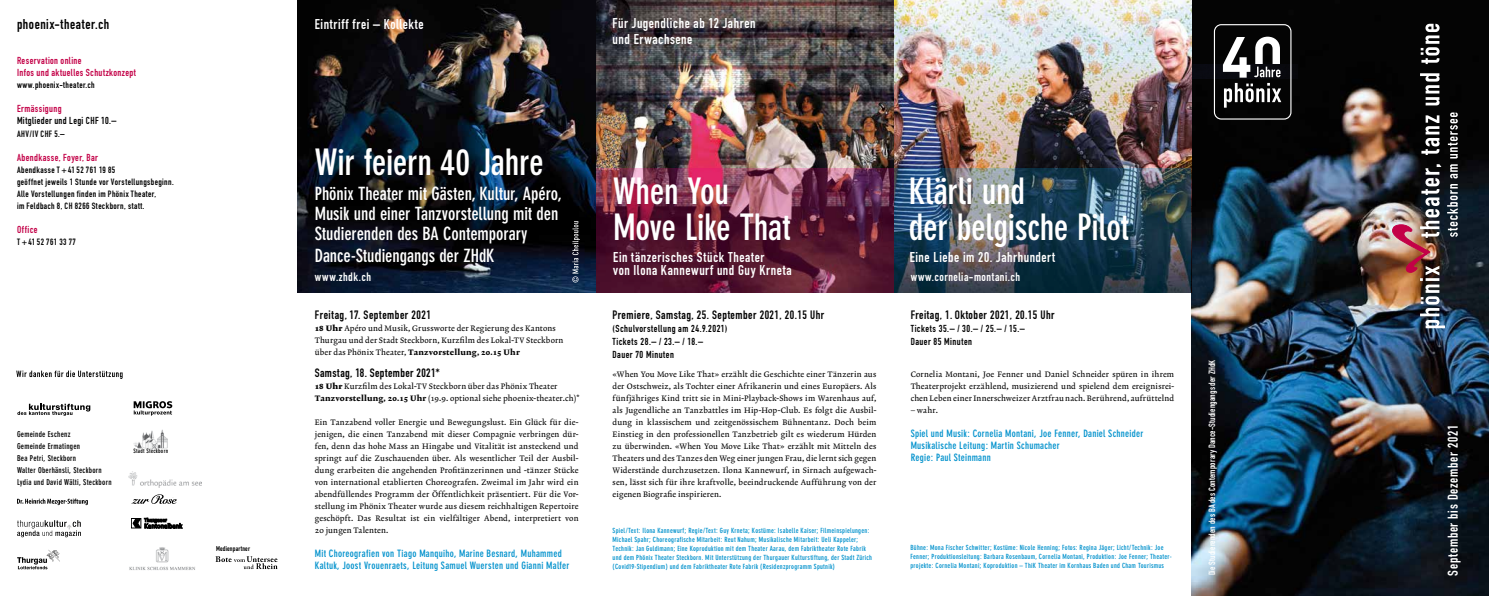
<style>
.page{position:relative;width:1489px;height:596px;background:#fff}
.page>*{position:absolute;margin:0;border:0;box-sizing:border-box;transform-origin:0 0}
.t1{font:700 condensed 36px/36px "DIN Neuzeit Grotesk";letter-spacing:-.01em;color:#fff}
.t2{font:700 condensed 18px/20px "DIN Neuzeit Grotesk";letter-spacing:-.005em;color:#fff}
.t3{font:14px/13px "DIN Engschrift";letter-spacing:.04em;color:#fff}
.t4{font:14px "DIN Engschrift Alternate";letter-spacing:.045em;color:#fff}
.t5{font:14px "DIN Engschrift";letter-spacing:.04em;color:#000}
.t6{font:12px "DIN Engschrift";letter-spacing:.04em;color:#000}
.t7{font:12px "DIN Engschrift";letter-spacing:.045em;color:#fff}
.t8{font:700 condensed 10px/12px "DIN Neuzeit Grotesk";letter-spacing:.025em;color:#0091cc}
.t9{font:10px/13px "DIN Engschrift";letter-spacing:.05em;color:#000}
.t10{font:10px/12px "DIN Engschrift Alternate";letter-spacing:.04em;color:#c30047}
.t11{font:10px "DIN Engschrift Alternate";letter-spacing:.035em;color:#000}
.t12{font:9px/12px "DIN Engschrift Alternate";letter-spacing:.045em;color:#000}
.t13{font:9px "DIN Engschrift";letter-spacing:.01em;color:#fff}
.t14{font:500 8px/12px "Lexicon No 2 Roman A";letter-spacing:.02em;color:#000;text-align:justify}
.t15{font:700 condensed 8px/12px "DIN Neuzeit Grotesk";letter-spacing:.035em;color:#000}
.t16{font:500 8px "Lexicon No 2 Roman E";letter-spacing:.025em;color:#000}
.t17{font:700 condensed 7px/9px "DIN Neuzeit Grotesk";letter-spacing:.04em;color:#0091cc}
.t18{font:7px "DIN Engschrift";letter-spacing:.02em;color:#000}
.t19{font:700 condensed 6px "DIN Neuzeit Grotesk";letter-spacing:.045em;color:#000}
.s1{font-family:"Lexicon No 2 Roman F Exp";font-weight:400}
.s2{font-family:"Lexicon No 2 Roman F"}
.s3{font-family:"Lexicon No 2 Roman A"}
.s4{font-family:"Lexicon No 2 Roman E"}
</style>
<div class="page">
<img style="left:1191px;top:0;width:297px;height:595px">
<img style="left:1392px;top:24px;width:65px;height:304px">
<img style="left:1191px;top:64px;width:106px;height:15px">
<svg style="left:1222px;top:37px;width:59px;height:71px"></svg>
<div style="left:1213px;top:24px;width:78px;height:95px;border:1px solid #fff;border-radius:7px"></div>
<img style="left:298px;top:0;width:893px;height:292px">
<img style="left:893px;top:168px;width:298px;height:124px">
<img style="left:570px;top:168px;width:323px;height:124px">
<svg style="left:572px;top:221px;width:8px;height:61px"></svg>
<svg style="left:16px;top:370px;width:107px;height:8px"></svg>
<svg style="left:215px;top:556px;width:62px;height:12px"></svg>
<img style="left:129px;top:471px;width:73px;height:16px">
<svg style="left:17px;top:403px;width:73px;height:12px"></svg>
<div style="left:131px;top:518px;width:10px;height:10px;border:1px solid #000"></div>
<svg style="left:133px;top:517px;width:49px;height:11px"></svg>
<svg style="left:17px;top:498px;width:71px;height:7px"></svg>
<svg style="left:17px;top:550px;width:42px;height:19px"></svg>
<svg style="left:17px;top:520px;width:64px;height:17px"></svg>
<img style="left:133px;top:429px;width:34px;height:21px">
<svg style="left:134px;top:401px;width:38px;height:14px"></svg>
<svg style="left:132px;top:494px;width:45px;height:9px"></svg>
<div style="left:165px;top:491px;width:26px;height:6px;background:#fff"></div>
<img style="left:129px;top:547px;width:66px;height:23px">
<h3 class="t5" style="left:17px;top:16px;width:94px">phoenix-theater.ch</h3>
<h3 class="t3" style="left:315px;top:18px;width:110px">Eintriff frei – Kollekte</h3>
<p class="t10" style="left:17px;top:55px;width:120px">Reservation online<br>Infos und aktuelles Schutzkonzept</p>
<p class="t12" style="left:17px;top:79px;width:79px">www.phoenix-theater.ch</p>
<p class="t10" style="left:17px;top:103px;width:46px">Ermässigung</p>
<p class="t11" style="left:17px;top:115px;width:101px">Mitglieder und Legi CHF 10.–</p>
<p class="t12" style="left:17px;top:127px;width:49px">AHV/IV CHF 5.–</p>
<p class="t10" style="left:17px;top:151px;width:82px">Abendkasse, Foyer, Bar</p>
<p class="t12" style="left:17px;top:163px;width:158px">Abendkasse T+ 4152 761 19 85<br>geöffnet jeweils 1 Stunde vor Vorstellungsbeginn.<br>Alle Vorstellungen finden im Phönix Theater,<br>im Feldbach 8, CH 8266 Steckborn, statt.</p>
<p class="t10" style="left:17px;top:223px;width:22px">Office</p>
<p class="t12" style="left:17px;top:235px;width:60px">T + 4152 761 33 77</p>
<p class="t15" style="left:17px;top:427px;width:96px">Gemeinde Eschenz<br>Gemeinde Ermatingen<br>Bea Petri, Steckborn<br>Walter Oberhänsli, Steckborn<br>Lydia und David Wälti, Steckborn</p>
<p class="t19" style="left:133px;top:446px;width:36px">Stadt Steckborn</p>
<p class="t18" style="left:216px;top:544px;width:35px">Medienpartner</p>
<h1 class="t1" style="left:315px;top:143px;width:230px">Wir feiern 40 Jahre</h1>
<h2 class="t2" style="left:315px;top:183px;width:249px">Phönix Theater mit Gästen, Kultur, Apéro,<br>Musik und einer Tanzvorstellung mit den<br>Studierenden des BA Contemporary</h2>
<h2 class="t2" style="left:315px;top:245px;width:181px">Dance-Studiengangs der ZHdK</h2>
<h3 class="t7" style="left:315px;top:269px;width:58px">www.zhdk.ch</h3>
<h3 class="t6" style="left:315px;top:307px;width:118px">Freitag, 17. September 2021</h3>
<p class="t14" style="left:315px;top:322px;width:250px"><span class="s1">18</span> <span class="s2">Uhr</span> Apéro und Musik, Grussworte der Regierung des Kantons<br>Thurgau und der Stadt Steckborn, Kurzfilm des Lokal-TV Steckborn</p>
<p class="t16" style="left:315px;top:347px;width:206px"><span class="s3">über das Phönix Theater,</span> Tanzvorstellung, 20.15 Uhr</p>
<h3 class="t6" style="left:315px;top:365px;width:127px">Samstag, 18. September 2021*</h3>
<p class="t14" style="left:315px;top:380px;width:266px"><span class="s1">18</span> <span class="s2">Uhr</span> Kurzfilm des Lokal-TV Steckborn über das Phönix Theater<br><span class="s4">Tanzvorstellung, 20.15 Uhr</span> (19.9. optional siehe phoenix-theater.ch)*</p>
<p class="t14" style="left:315px;top:416px;width:265px">Ein Tanzabend voller Energie und Bewegungslust. Ein Glück für die&shy;jenigen, die einen Tanzabend mit dieser Compagnie verbringen dür&shy;fen, denn das hohe Mass an Hingabe und Vitalität ist ansteckend und springt auf die Zuschauenden über. Als wesentlicher Teil der Ausbil&shy;dung erarbeiten die angehenden Profitänzerinnen und -tänzer Stücke von international etablierten Choreografen. Zweimal im Jahr wird ein abendfüllendes Programm der Öffentlichkeit präsentiert. Für die Vor&shy;stellung im Phönix Theater wurde aus diesem reichhaltigen Repertoire geschöpft. Das Resultat ist ein vielfältiger Abend, interpretiert von 20 jungen Talenten.</p>
<p class="t8" style="left:315px;top:547px;width:256px">Mit Choreografien von Tiago Manquiho, Marine Besnard, Muhammed<br>Kaltuk, Joost Vrouenraets, Leitung Samuel Wuersten und Gianni Malfer</p>
<h3 class="t3" style="left:612px;top:15px;width:144px;line-height:16px">Für Jugendliche ab 12 Jahren und Erwachsene</h3>
<h1 class="t1" style="left:613px;top:172px;width:179px">When You<br>Move Like That</h1>
<h3 class="t3" style="left:613px;top:250px;width:180px">Ein tänzerisches Stück Theater<br>von Ilona Kannewurf und Guy Krneta</h3>
<h3 class="t6" style="left:612px;top:307px;width:213px">Premiere, Samstag, 25. September 2021, 20.15 Uhr</h3>
<p class="t9" style="left:612px;top:322px;width:116px">(Schulvorstellung am 24.9.2021)<br>Tickets 28.– / 23.– / 18.–<br>Dauer 70 Minuten</p>
<p class="t14" style="left:612px;top:368px;width:265px">«When You Move Like That» erzählt die Geschichte einer Tänzerin aus der Ostschweiz, als Tochter einer Afrikanerin und eines Europäers. Als fünfjähriges Kind tritt sie in Mini-Playback-Shows im Warenhaus auf, als Jugendliche an Tanzbattles im Hip-Hop-Club. Es folgt die Ausbil&shy;dung in klassischem und zeitgenössischem Bühnentanz. Doch beim Einstieg in den professionellen Tanzbetrieb gilt es wiederum Hürden zu überwinden. «When You Move Like That» erzählt mit Mitteln des Theaters und des Tanzes den Weg einer jungen Frau, die lernt sich gegen Widerstände durchzusetzen. Ilona Kannewurf, in Sirnach aufgewach&shy;sen, lässt sich für ihre kraftvolle, beeindruckende Aufführung von der eigenen Biografie inspirieren.</p>
<p class="t17" style="left:612px;top:526px;width:261px">Spiel/Text: Ilona Kannewurf; Regie/Text: Guy Krneta; Kostüme: Isabelle Kaiser; Filmeinspielungen:<br>Michael Spahr; Choreografische Mitarbeit: Reut Nahum; Musikalische Mitarbeit: Ueli Kappeler; Technik: Jan Guldimann; Eine Koproduktion mit dem Theater Aarau, dem Fabriktheater Rote Fabrik und dem Phönix Theater Steckborn. Mit Unterstützung der Thurgauer Kulturstiftung, der Stadt Zürich (Covid19-Stipendium) und dem Fabriktheater Rote Fabrik (Residenzprogramm Sputnik)</p>
<h1 class="t1" style="left:909px;top:172px;width:222px">Klärli und<br>der belgische Pilot</h1>
<h3 class="t3" style="left:909px;top:250px;width:147px">Eine Liebe im 20. Jahrhundert</h3>
<h3 class="t7" style="left:910px;top:269px;width:111px">www.cornelia-montani.ch</h3>
<h3 class="t6" style="left:910px;top:307px;width:145px">Freitag, 1. Oktober 2021, 20.15 Uhr</h3>
<p class="t9" style="left:910px;top:321px;width:116px">Tickets 35.– / 30.– / 25.– / 15.–<br>Dauer 85 Minuten</p>
<p class="t14" style="left:910px;top:368px;width:265px">Cornelia Montani, Joe Fenner und Daniel Schneider spüren in ihrem Theaterprojekt erzählend, musizierend und spielend dem ereignisrei&shy;chen Leben einer Innerschweizer Arztfrau nach. Berührend, aufrüttelnd</p>
<p class="t14" style="left:910px;top:404px;width:29px">– wahr.</p>
<p class="t8" style="left:910px;top:427px;width:234px">Spiel und Musik: Cornelia Montani, Joe Fenner, Daniel Schneider<br>Musikalische Leitung: Martin Schumacher<br>Regie: Paul Steinmann</p>
<p class="t17" style="left:910px;top:543px;width:263px">Bühne: Mona Fischer Schwitter; Kostüme: Nicole Henning; Fotos: Regina Jäger; Licht/Technik: Joe<br>Fenner; Produktionsleitung: Barbara Rosenbaum, Cornelia Montani, Produktion: Joe Fenner; Theater&shy;projekte: Cornelia Montani; Koproduktion – ThiK Theater im Kornhaus Baden und Cham Tourismus</p>
<p class="t13" style="left:1206px;top:575px;width:217px;rotate:-90deg">Die Studierenden des BA des Contemporary Dance-Studiengangs der ZHdK</p>
<h3 class="t4" style="left:1444px;top:575px;width:152px;rotate:-90deg">September bis Dezember 2021</h3>
</div>
